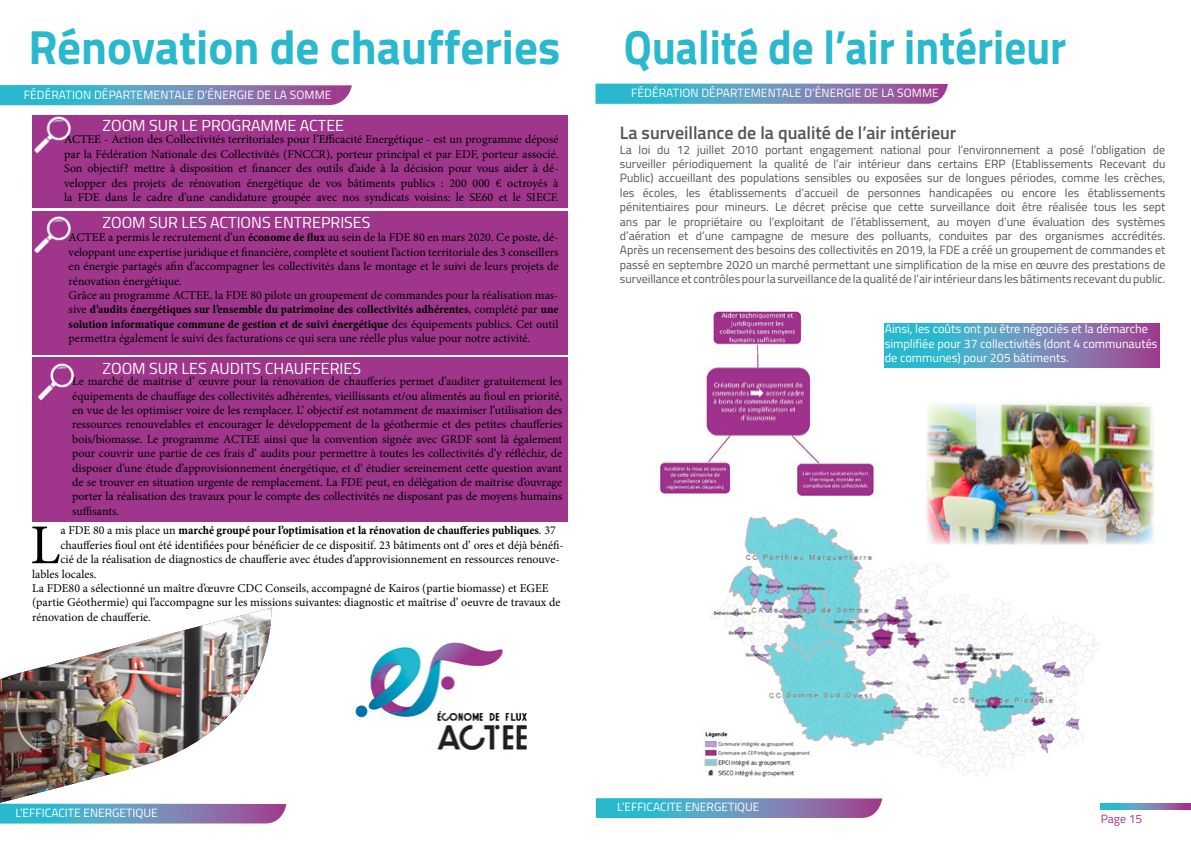
<style>
.page{position:relative;width:1191px;height:842px;background:#fff}
.page>*{position:absolute;margin:0;border:0;box-sizing:border-box;transform-origin:0 0}
.t1{font:56.3px "Minion Pro";color:#000}
.t2{font:700 48px "Titillium";color:#29b8ce}
.t3{font:700 48px "Titillium";color:#29b8ce;scale:.9 1}
.t4{font:600 18px "Titillium";color:#555453}
.t5{font:16px "Titillium";color:#fff}
.t6{font:12.3px/14.8px "Titillium";color:#fff}
.t7{font:12px/14.4px "Minion Pro";color:#000;text-align:justify}
.t8{font:12px/14.4px "Titillium";color:#555453;text-align:justify}
.t9{font:12px/14.4px "Minion Pro Bold Cn Capt";color:#000}
.t10{font:12px "Titillium";letter-spacing:.01em;color:#fff}
.t11{font:12px "Titillium";color:#9f368b}
.s1{font-family:"Minion Pro Bold Cn Capt"}
.s2{font-family:"Minion Pro"}
</style>
<div class="page">
<div style="left:1163px;top:804px;width:28px;height:5px;background:#9f368b"></div>
<svg style="left:1100px;top:804px;width:82px;height:5px"></svg>
<svg style="left:0;top:85px;width:352px;height:20px;background:#6c97be"></svg>
<svg style="left:24px;top:87px;width:312px;height:16px;background:#668eb9"></svg>
<div style="left:32px;top:115px;width:535px;height:93px;background:#9f368b"></div>
<img style="left:34px;top:116px;width:37px;height:37px">
<div style="left:32px;top:211px;width:535px;height:144px;background:#9f368b"></div>
<img style="left:352px;top:642px;width:175px;height:108px">
<svg style="left:0;top:803px;width:270px;height:21px"></svg>
<img style="left:0;top:608px;width:271px;height:195px">
<img style="left:660px;top:308px;width:214px;height:190px">
<svg style="left:884px;top:324px;width:275px;height:44px;background:#658eb9"></svg>
<img style="left:701px;top:517px;width:397px;height:259px">
<img style="left:925px;top:402px;width:229px;height:143px">
<svg style="left:595px;top:84px;width:353px;height:20px;background:#6992bb"></svg>
<svg style="left:596px;top:798px;width:286px;height:20px;background:#6993bc"></svg>
<svg style="left:0;top:804px;width:286px;height:19px;background:#6890ba"></svg>
<div style="left:32px;top:358px;width:535px;height:164px;background:#9f368b"></div>
<img style="left:34px;top:216px;width:37px;height:37px">
<img style="left:38px;top:363px;width:36px;height:38px">
<h2 class="t2" style="left:28px;top:11px;width:533px">Rénovation de chaufferies</h2>
<p class="t10" style="left:24px;top:86px;width:309px">FÉDÉRATION DÉPARTEMENTALE D’ÉNERGIE DE LA SOMME</p>
<h3 class="t5" style="left:103px;top:114px;width:243px">ZOOM SUR LE PROGRAMME ACTEE</h3>
<p class="t7" style="left:64px;top:132px;width:496px">ACTEE - Action des Collectivités territoriales pour l’Efficacité Energétique - est un programme déposé par la Fédération Nationale des Collectivités (FNCCR), porteur principal et par EDF, porteur associé.<br>Son objectif? mettre à disposition et financer des outils d’aide à la décision pour vous aider à dé&shy;velopper des projets de rénovation énergétique de vos bâtiments publics : 200 000 € octroyés à la FDE dans le cadre d’une candidature groupée avec nos syndicats voisins: le SE60 et le SIECF.</p>
<h3 class="t5" style="left:103px;top:210px;width:269px">ZOOM SUR LES ACTIONS ENTREPRISES</h3>
<p class="t7" style="left:69px;top:230px;width:491px;text-align:left">ACTEE a permis le recrutement d’un <span class="s1">économe de flux</span> au sein de la FDE 80 en mars 2020. Ce poste, dé&shy;veloppant une expertise juridique et financière, complète et soutient l’action territoriale des 3 conseillers en énergie partagés afin d’accompagner les collectivités dans le montage et le suivi de leurs projets de rénovation énergétique.<br>Grâce au programme ACTEE, la FDE 80 pilote un groupement de commandes pour la réalisation mas-</p>
<p class="t9" style="left:69px;top:302px;width:491px"><span class="s2">sive</span> d’audits énergétiques sur l’ensemble du patrimoine des collectivités adhérentes<span class="s2">, complété par</span> une solution informatique commune de gestion et de suivi énergétique <span class="s2">des équipements publics. Cet outil</span></p>
<p class="t7" style="left:69px;top:331px;width:463px">permettra également le suivi des facturations ce qui sera une réelle plus value pour notre activité.</p>
<h3 class="t5" style="left:103px;top:357px;width:260px">ZOOM SUR LES AUDITS CHAUFFERIES</h3>
<p class="t7" style="left:72px;top:374px;width:491px">Le marché de maitrise d’ œuvre pour la rénovation de chaufferies permet d’auditer gratuitement les équipements de chauffage des collectivités adhérentes, vieillissants et/ou alimentés au fioul en priorité, en vue de les optimiser voire de les remplacer. L’ objectif est notamment de maximiser l’utilisation des ressources renouvelables et encourager le développement de la géothermie et des petites chaufferies bois/biomasse. Le programme ACTEE ainsi que la convention signée avec GRDF sont là également pour couvrir une partie de ces frais d’ audits pour permettre à toutes les collectivités d’y réfléchir, de disposer d’une étude d’approvisionnement énergétique, et d’ étudier sereinement cette question avant de se trouver en situation urgente de remplacement. La FDE peut, en délégation de maitrise d’ouvrage porter la réalisation des travaux pour le compte des collectivités ne disposant pas de moyens humains suffisants.</p>
<h1 class="t1" style="left:30px;top:507px;width:32px">L</h1>
<p class="t9" style="left:60px;top:523px;width:497px"><span class="s2">a FDE 80 a mis place un</span> marché groupé pour l’optimisation et la rénovation de chaufferies publiques<span class="s2">. 37</span></p>
<p class="t7" style="left:60px;top:538px;width:505px">chaufferies fioul ont été identifiées pour bénéficier de ce dispositif. 23 bâtiments ont d’ ores et déjà bénéfi-</p>
<p class="t7" style="left:60px;top:552px;width:501px">cié de la réalisation de diagnostics de chaufferie avec études d’approvisionnement en ressources renouve-</p>
<p class="t7" style="left:32px;top:567px;width:66px">lables locales.</p>
<p class="t7" style="left:32px;top:581px;width:518px">La FDE80 a sélectionné un maître d’œuvre CDC Conseils, accompagné de Kairos (partie biomasse) et EGEE</p>
<p class="t7" style="left:32px;top:595px;width:530px">(partie Géothermie) qui l’accompagne sur les missions suivantes: diagnostic et maîtrise d’ oeuvre de travaux de</p>
<p class="t7" style="left:32px;top:610px;width:120px">rénovation de chaufferie.</p>
<h2 class="t3" style="left:624px;top:11px;width:493px">Qualité de l’air intérieur</h2>
<p class="t10" style="left:631px;top:84px;width:309px">FÉDÉRATION DÉPARTEMENTALE D’ÉNERGIE DE LA SOMME</p>
<h3 class="t4" style="left:620px;top:119px;width:338px">La surveillance de la qualité de l’air intérieur</h3>
<p class="t8" style="left:620px;top:142px;width:547px">La loi du 12 juillet 2010 portant engagement national pour l’environnement a posé l’obligation de surveiller périodiquement la qualité de l’air intérieur dans certains ERP (Etablissements Recevant du Public) accueillant des populations sensibles ou exposées sur de longues périodes, comme les crèches, les écoles, les établissements d’accueil de personnes handicapées ou encore les établissements pénitentiaires pour mineurs. Le décret précise que cette surveillance doit être réalisée tous les sept ans par le propriétaire ou l’exploitant de l’établissement, au moyen d’une évaluation des systèmes d’aération et d’une campagne de mesure des polluants, conduites par des organismes accrédités.<br>Après un recensement des besoins des collectivités en 2019, la FDE a créé un groupement de commandes et passé en septembre 2020 un marché permettant une simplification de la mise en œuvre des prestations de surveillance et contrôles pour la surveillance de la qualité de l’air intérieur dans les bâtiments recevant du public.</p>
<p class="t6" style="left:884px;top:321px;width:274px">Ainsi, les coûts ont pu être négociés et la démarche simplifiée pour 37 collectivités (dont 4 communautés de communes) pour 205 bâtiments.</p>
<p class="t10" style="left:15px;top:804px;width:144px">L’EFFICACITE ENERGETIQUE</p>
<p class="t10" style="left:617px;top:798px;width:144px">L’EFFICACITE ENERGETIQUE</p>
<p class="t11" style="left:1100px;top:810px;width:43px">Page 15</p>
</div>
